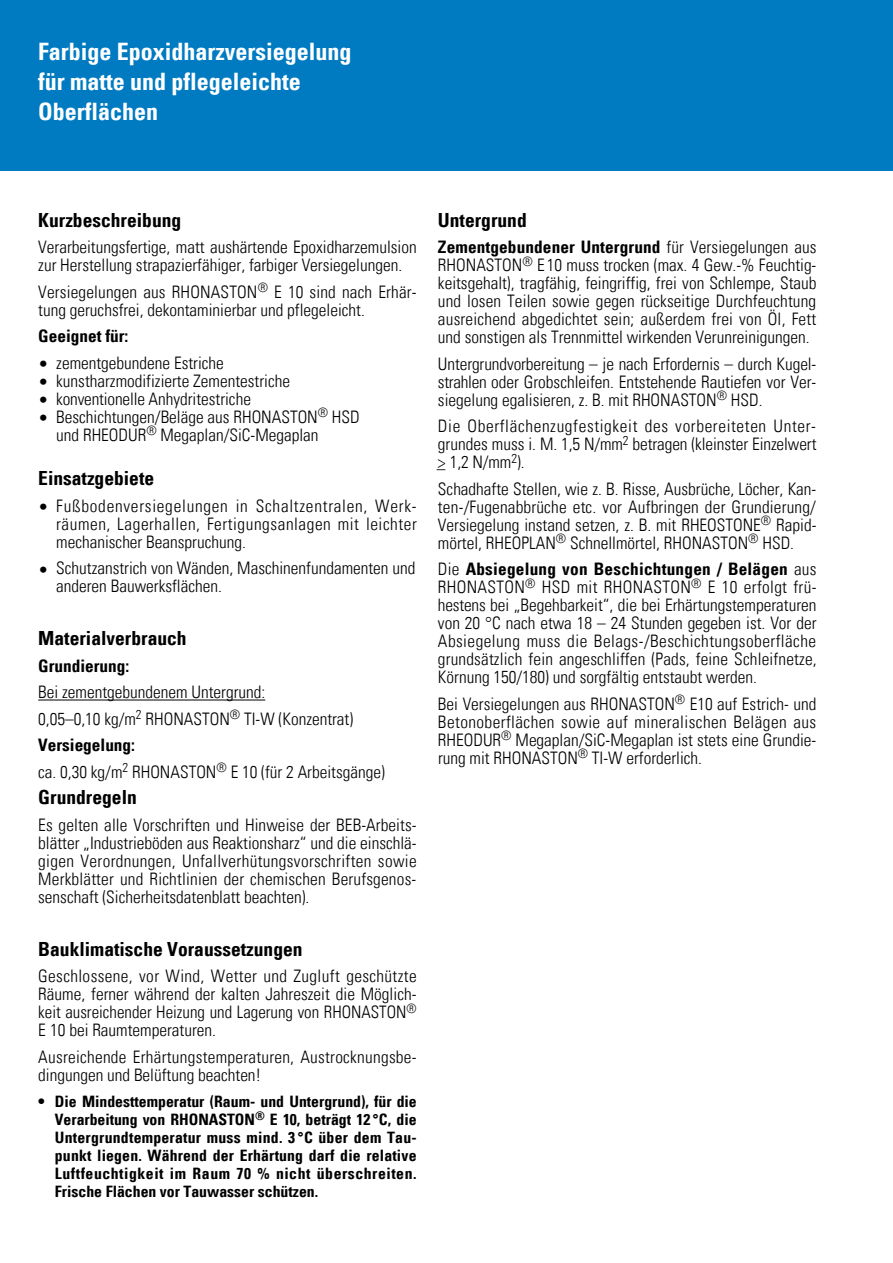
<style>
.page{position:relative;width:893px;height:1263px;background:#fff}
.page>*{position:absolute;margin:0;border:0;box-sizing:border-box;transform-origin:0 0}
.t1{font:700 condensed 24px/30px "Univers LT";color:#fff}
.t2{font:700 condensed 19.5px "Univers LT";color:#000}
.t3{font:300 condensed 17.25px/18px "Univers LT";color:#000;text-align:justify}
.t4{font:700 condensed 17.25px "Univers LT";color:#000}
.t5{font:700 condensed 15.75px/18px "Univers LT";color:#000;text-align:justify}
.s1{font-weight:700}
</style>
<div class="page">
<div style="left:0;top:0;width:893px;height:170px;background:#007bc2"></div>
<hr style="left:38px;top:699px;width:227px;height:1px;background:#000">
<h1 class="t1" style="left:38px;top:36px;width:315px">Farbige Epoxidharzversiegelung für matte und pflegeleichte<br>Oberflächen</h1>
<p class="t2" style="left:38px;top:208px;width:144px">Kurzbeschreibung</p>
<p class="t3" style="left:38px;top:238px;width:380px">Verarbeitungsfertige, matt aushärtende Epoxidharzemulsion zur Herstellung strapazierfähiger, farbiger Versiegelungen.</p>
<p class="t3" style="left:38px;top:283px;width:380px">Versiegelungen aus RHONASTON<sup>®</sup> E 10 sind nach Erhär&shy;tung geruchsfrei, dekontaminierbar und pflegeleicht.</p>
<p class="t4" style="left:38px;top:325px;width:92px">Geeignet für:</p>
<p class="t3" style="left:38px;top:354px;width:187px">• zementgebundene Estriche</p>
<p class="t3" style="left:38px;top:372px;width:253px">• kunstharzmodifizierte Zementestriche</p>
<p class="t3" style="left:38px;top:390px;width:214px">• konventionelle Anhydritestriche</p>
<p class="t3" style="left:56px;top:408px;width:305px;text-indent:-18px">• Beschichtungen/Beläge aus RHONASTON<sup>®</sup> HSD und RHEODUR<sup>®</sup> Megaplan/SiC-Megaplan</p>
<p class="t2" style="left:38px;top:466px;width:117px">Einsatzgebiete</p>
<p class="t3" style="left:56px;top:497px;width:362px;text-indent:-18px">• Fußbodenversiegelungen in Schaltzentralen, Werk&shy;räumen, Lagerhallen, Fertigungsanlagen mit leichter mechanischer Beanspruchung.</p>
<p class="t3" style="left:56px;top:559px;width:361px;text-indent:-18px">• Schutzanstrich von Wänden, Maschinenfundamenten und anderen Bauwerksflächen.</p>
<p class="t2" style="left:38px;top:626px;width:150px">Materialverbrauch</p>
<p class="t4" style="left:38px;top:655px;width:93px">Grundierung:</p>
<p class="t3" style="left:38px;top:679px;width:348px;line-height:26.5px;text-align:left">Bei zementgebundenem Untergrund:<br>0,05–0,10 kg/m<sup>2</sup> RHONASTON<sup>®</sup> TI-W (Konzentrat)<br><span class="s1">Versiegelung:<br></span>ca. 0,30 kg/m<sup>2</sup> RHONASTON<sup>®</sup> E 10 (für 2 Arbeitsgänge)</p>
<p class="t2" style="left:38px;top:785px;width:100px">Grundregeln</p>
<p class="t3" style="left:38px;top:816px;width:380px">Es gelten alle Vorschriften und Hinweise der BEB-Arbeits&shy;blätter „Industrieböden aus Reaktionsharz“ und die einschlä&shy;gigen Verordnungen, Unfallverhütungsvorschriften sowie Merkblätter und Richtlinien der chemischen Berufsgenos&shy;senschaft (Sicherheitsdatenblatt beachten).</p>
<p class="t2" style="left:38px;top:937px;width:266px">Bauklimatische Voraussetzungen</p>
<p class="t3" style="left:38px;top:967px;width:380px">Geschlossene, vor Wind, Wetter und Zugluft geschützte Räume, ferner während der kalten Jahreszeit die Möglich&shy;keit ausreichender Heizung und Lagerung von RHONASTON<sup>® </sup>E 10 bei Raumtemperaturen.</p>
<p class="t3" style="left:38px;top:1048px;width:380px">Ausreichende Erhärtungstemperaturen, Austrocknungsbe&shy;dingungen und Belüftung beachten!</p>
<p class="t5" style="left:55px;top:1093px;width:363px;text-indent:-17px">• Die Mindesttemperatur (Raum- und Untergrund), für die Verarbeitung von RHONASTON<sup>®</sup> E 10, beträgt 12 °C, die Untergrundtemperatur muss mind. 3 °C über dem Tau&shy;punkt liegen. Während der Erhärtung darf die relative Luftfeuchtigkeit im Raum 70 % nicht überschreiten.<br>Frische Flächen vor Tauwasser schützen.</p>
<p class="t2" style="left:438px;top:208px;width:90px">Untergrund</p>
<p class="t3" style="left:438px;top:238px;width:380px"><span class="s1">Zementgebundener Untergrund</span> für Versiegelungen aus RHONASTON<sup>®</sup> E 10 muss trocken (max. 4 Gew.-% Feuchtig&shy;keitsgehalt), tragfähig, feingriffig, frei von Schlempe, Staub und losen Teilen sowie gegen rückseitige Durchfeuchtung ausreichend abgedichtet sein; außerdem frei von Öl, Fett und sonstigen als Trennmittel wirkenden Verunreinigungen.</p>
<p class="t3" style="left:438px;top:355px;width:380px">Untergrundvorbereitung – je nach Erfordernis – durch Kugel&shy;strahlen oder Grobschleifen. Entstehende Rautiefen vor Ver&shy;siegelung egalisieren, z. B. mit RHONASTON<sup>®</sup> HSD.</p>
<p class="t3" style="left:437px;top:417px;width:381px">Die Oberflächenzugfestigkeit des vorbereiteten Unter&shy;grundes muss i. M. 1,5 N/mm<sup>2</sup> betragen (kleinster Einzelwert _&gt; 1,2 N/mm<sup>2</sup>).</p>
<p class="t3" style="left:438px;top:480px;width:380px">Schadhafte Stellen, wie z. B. Risse, Ausbrüche, Löcher, Kan&shy;ten-/Fugenabbrüche etc. vor Aufbringen der Grundierung/ Versiegelung instand setzen, z. B. mit RHEOSTONE<sup>®</sup> Rapid&shy;mörtel, RHEOPLAN<sup>®</sup> Schnellmörtel, RHONASTON<sup>®</sup> HSD.</p>
<p class="t3" style="left:438px;top:560px;width:380px">Die <span class="s1">Absiegelung von Beschichtungen / Belägen</span> aus RHONASTON<sup>®</sup> HSD mit RHONASTON<sup>®</sup> E 10 erfolgt frü&shy;hestens bei „Begehbarkeit“, die bei Erhärtungstemperaturen von 20 °C nach etwa 18 – 24 Stunden gegeben ist. Vor der Absiegelung muss die Belags-/Beschichtungsoberfläche grundsätzlich fein angeschliffen (Pads, feine Schleifnetze, Körnung 150/180) und sorgfältig entstaubt werden.</p>
<p class="t3" style="left:438px;top:695px;width:380px">Bei Versiegelungen aus RHONASTON<sup>®</sup> E10 auf Estrich- und Betonoberflächen sowie auf mineralischen Belägen aus RHEODUR<sup>®</sup> Megaplan/SiC-Megaplan ist stets eine Grundie&shy;rung mit RHONASTON<sup>®</sup> TI-W erforderlich.</p>
</div>
